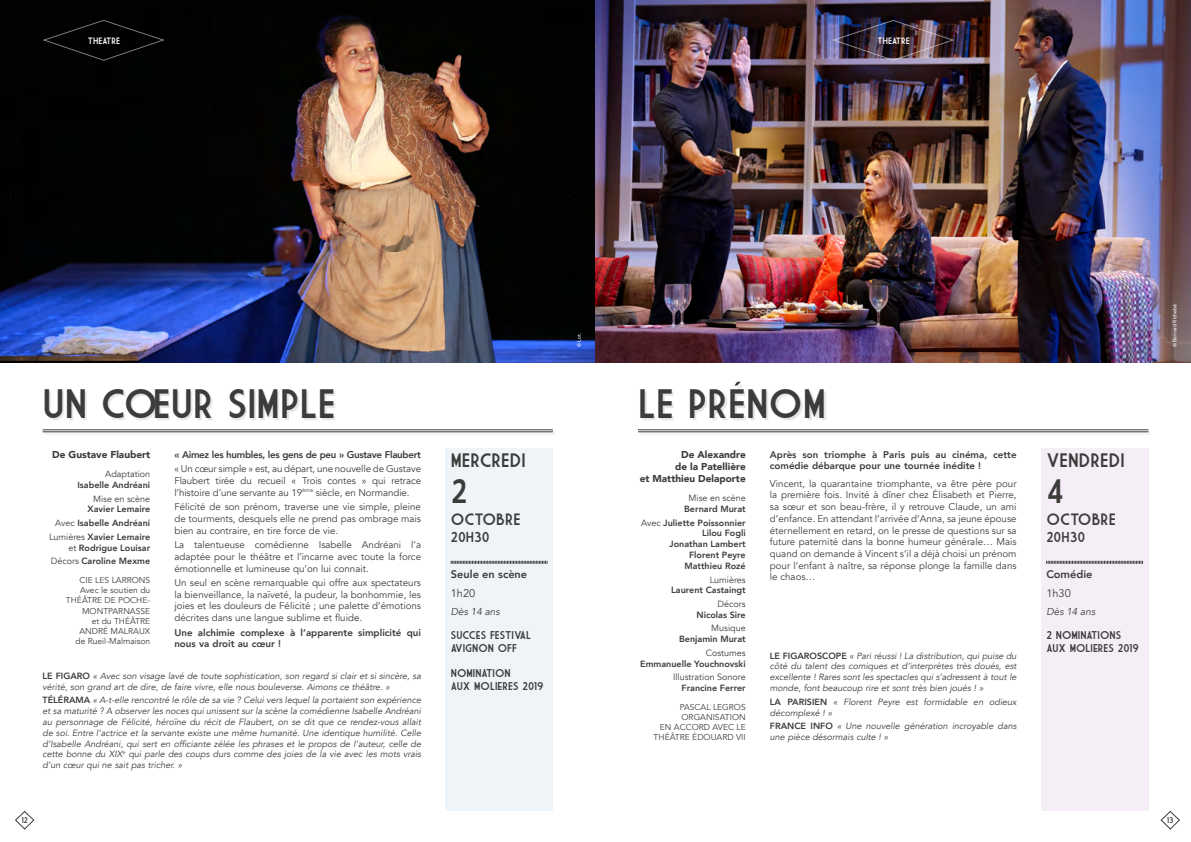
<style>
.page{position:relative;width:1191px;height:842px;background:#fff}
.page>*{position:absolute;margin:0;border:0;box-sizing:border-box;transform-origin:0 0}
._01_TITRE{font:40px "Market Deco";color:#3c3c3b}
._02_DATE{font:33px "Market Deco";color:#3c3c3b}
._01_JOUR{font:19px "Market Deco";color:#3c3c3b}
._03_MOIS{font:16px "Market Deco";color:#3c3c3b}
._04_HEURE{font:14px "Market Deco";color:#3c3c3b}
._08_SUCCES{font:11px/13.2px "Market Deco";color:#3c3c3b}
._05_STYLE_PUBLIC{font:800 11px "Avenir";color:#3c3c3b}
._06_DUREE{font:11px "Avenir";color:#3c3c3b}
._03_AUTEUR{font:900 10px/12px "Avenir";color:#3c3c3b;text-align:right}
._07_PUBLIC{font:italic 10px "Avenir";color:#3c3c3b}
._02B_BODY{font:9.8px/11.7px "Avenir";color:#3c3c3b;text-align:justify}
._02A_BODY_CHAPEAU{font:800 9.8px/11.7px "Avenir";color:#3c3c3b}
._02A_BODY_CHAPEAU-2{font:800 9.8px "Avenir";letter-spacing:-.03em;color:#3c3c3b}
._05B_CRITIQUE{font:italic 9px/10.8px "Avenir";color:#3c3c3b}
._04_DISTRIBUTION{font:800 9px/10.8px "Avenir";color:#3c3c3b;text-align:right}
._04_DISTRIBUTION-2{font:9px/10.8px "Avenir";color:#3c3c3b;text-align:right}
._04B_STYLE{font:9px "Market Deco";color:#fff}
.Production{font:8.5px/10.2px "Avenir";color:#3c3c3b;text-align:right}
.t1{font:8px "Market Deco";color:#3c3c3b}
.t2{font:500 5px "Avenir";color:#fff}
.s1{font-weight:400}
.s2{font-weight:800;font-style:normal}
.s3{font-weight:800}
</style>
<div class="page">
<div style="left:445px;top:448px;width:108px;height:363px;background:#eef4f8"></div>
<svg style="left:451px;top:561px;width:97px;height:3px"></svg>
<img style="left:0;top:0;width:1191px;height:363px">
<svg style="left:43px;top:19px;width:123px;height:42px;background:#070707"></svg>
<div style="left:44px;top:391px;width:511px;height:43px;background:#000;opacity:.1"></div>
<hr style="left:43px;top:429px;width:510px;height:1px;background:#3c3c3b">
<hr style="left:43px;top:431px;width:510px;height:1px;background:#3c3c3b">
<div style="left:1040px;top:448px;width:108px;height:363px;background:#f5eef7"></div>
<svg style="left:1046px;top:561px;width:97px;height:3px"></svg>
<img style="left:832px;top:19px;width:124px;height:42px">
<div style="left:640px;top:391px;width:511px;height:43px;background:#000;opacity:.1"></div>
<hr style="left:638px;top:429px;width:510px;height:1px;background:#3c3c3b">
<hr style="left:638px;top:431px;width:510px;height:1px;background:#3c3c3b">
<div style="left:735px;top:383px;width:8px;height:5px;background:#f1f1f1"></div>
<svg style="left:734px;top:382px;width:7px;height:4px"></svg>
<svg style="left:15px;top:811px;width:20px;height:19px"></svg>
<svg style="left:1160px;top:811px;width:20px;height:19px"></svg>
<p class="_04B_STYLE" style="left:88px;top:36px;width:34px">THEATRE</p>
<p class="_04B_STYLE" style="left:877px;top:36px;width:34px">THEATRE</p>
<p class="_01_TITRE" style="left:43px;top:381px;width:295px">UN COEUR SIMPLE</p>
<p class="_02A_BODY_CHAPEAU-2" style="left:174px;top:447px;width:248px">« Aimez les humbles, les gens de peu » Gustave Flaubert</p>
<p class="_02B_BODY" style="left:174px;top:463px;width:248px">« Un cœur simple » est, au départ, une nouvelle de Gustave Flaubert tirée du recueil « Trois contes » qui retrace l’histoire d’une servante au 19<sup>ème</sup> siècle, en Normandie.</p>
<p class="_02B_BODY" style="left:174px;top:501px;width:248px">Félicité de son prénom, traverse une vie simple, pleine de tourments, desquels elle ne prend pas ombrage mais bien au contraire, en tire force de vie.</p>
<p class="_02B_BODY" style="left:174px;top:539px;width:248px">La talentueuse comédienne Isabelle Andréani l’a adaptée pour le théâtre et l’incarne avec toute la force émotionnelle et lumineuse qu’on lui connait.</p>
<p class="_02B_BODY" style="left:174px;top:577px;width:248px">Un seul en scène remarquable qui offre aux spectateurs la bienveillance, la naïveté, la pudeur, la bonhommie, les joies et les douleurs de Félicité ; une palette d’émotions décrites dans une langue sublime et fluide.</p>
<p class="_02A_BODY_CHAPEAU" style="left:174px;top:626px;width:248px">Une alchimie complexe à l’apparente simplicité qui nous va droit au cœur !</p>
<p class="_03_AUTEUR" style="left:52px;top:448px;width:99px">De Gustave Flaubert</p>
<p class="_04_DISTRIBUTION" style="left:77px;top:469px;width:74px"><span class="s1">Adaptation<br></span>Isabelle Andréani</p>
<p class="_04_DISTRIBUTION" style="left:88px;top:493px;width:64px"><span class="s1">Mise en scène<br></span>Xavier Lemaire</p>
<p class="_04_DISTRIBUTION" style="left:55px;top:518px;width:97px"><span class="s1">Avec</span> Isabelle Andréani</p>
<p class="_04_DISTRIBUTION" style="left:49px;top:531px;width:103px"><span class="s1">Lumières</span> Xavier Lemaire <span class="s1">et</span> Rodrigue Louisar</p>
<p class="_04_DISTRIBUTION" style="left:51px;top:556px;width:101px"><span class="s1">Décors</span> Caroline Mexme</p>
<p class="Production" style="left:66px;top:575px;width:86px">CIE LES LARRONS<br>Avec le soutien du<br>THÉÂTRE DE POCHE-<br>MONTPARNASSE<br>et du THÉÂTRE<br>ANDRÉ MALRAUX<br>de Rueil-Malmaison</p>
<p class="_05B_CRITIQUE" style="left:43px;top:670px;width:380px"><span class="s2">LE FIGARO</span> « Avec son visage lavé de toute sophistication, son regard si clair et si sincère, sa vérité, son grand art de dire, de faire vivre, elle nous bouleverse. Aimons ce théâtre. »</p>
<p class="_05B_CRITIQUE" style="left:43px;top:695px;width:380px;text-align:justify"><span class="s2">TÉLÉRAMA</span> « A-t-elle rencontré le rôle de sa vie ? Celui vers lequel la portaient son expérience et sa maturité ? A observer les noces qui unissent sur la scène la comédienne Isabelle Andréani au personnage de Félicité, héroïne du récit de Flaubert, on se dit que ce rendez-vous allait de soi. Entre l’actrice et la servante existe une même humanité. Une identique humilité. Celle d’Isabelle Andréani, qui sert en officiante zélée les phrases et le propos de l’auteur, celle de cette bonne du XIX<sup>e</sup> qui parle des coups durs comme des joies de la vie avec les mots vrais d’un cœur qui ne sait pas tricher. »</p>
<p class="_01_JOUR" style="left:451px;top:450px;width:76px">MERCREDI</p>
<p class="_02_DATE" style="left:451px;top:473px;width:18px">2</p>
<p class="_03_MOIS" style="left:451px;top:511px;width:71px">OCTOBRE</p>
<p class="_04_HEURE" style="left:451px;top:529px;width:40px">20H30</p>
<p class="_05_STYLE_PUBLIC" style="left:451px;top:566px;width:78px">Seule en scène</p>
<p class="_06_DUREE" style="left:451px;top:586px;width:26px">1h20</p>
<p class="_07_PUBLIC" style="left:451px;top:605px;width:50px">Dès 14 ans</p>
<p class="_08_SUCCES" style="left:451px;top:628px;width:82px">SUCCES FESTIVAL<br>AVIGNON OFF</p>
<p class="_08_SUCCES" style="left:451px;top:666px;width:94px">NOMINATION<br>AUX MOLIERES 2019</p>
<p class="t2" style="left:575px;top:347px;width:16px;rotate:-90deg">© Lot.</p>
<p class="_01_TITRE" style="left:638px;top:381px;width:190px">LE PRENOM</p>
<p class="_03_AUTEUR" style="left:639px;top:448px;width:108px">De Alexandre<br>de la Patellière<br>et Matthieu Delaporte</p>
<p class="_04_DISTRIBUTION" style="left:684px;top:493px;width:63px;text-align:center"><span class="s1">Mise en scène<br></span>Bernard Murat</p>
<p class="_04_DISTRIBUTION" style="left:641px;top:517px;width:106px"><span class="s1">Avec</span> Juliette Poissonnier</p>
<p class="_04_DISTRIBUTION" style="left:702px;top:528px;width:45px">Lilou Fogli</p>
<p class="_04_DISTRIBUTION" style="left:669px;top:539px;width:78px">Jonathan Lambert</p>
<p class="_04_DISTRIBUTION" style="left:689px;top:549px;width:58px">Florent Peyre</p>
<p class="_04_DISTRIBUTION" style="left:684px;top:560px;width:63px">Matthieu Rozé</p>
<p class="_04_DISTRIBUTION" style="left:671px;top:574px;width:76px"><span class="s1">Lumières<br></span>Laurent Castaingt</p>
<p class="_04_DISTRIBUTION" style="left:696px;top:598px;width:51px"><span class="s1">Décors<br></span>Nicolas Sire</p>
<p class="_04_DISTRIBUTION" style="left:679px;top:623px;width:68px"><span class="s1">Musique<br></span>Benjamin Murat</p>
<p class="_04_DISTRIBUTION" style="left:640px;top:647px;width:107px"><span class="s1">Costumes<br></span>Emmanuelle Youchnovski</p>
<p class="_04_DISTRIBUTION-2" style="left:673px;top:672px;width:74px">Illustration Sonore<br><span class="s3">Francine Ferrer</span></p>
<p class="Production" style="left:653px;top:702px;width:94px">PASCAL LEGROS<br>ORGANISATION<br>EN ACCORD AVEC LE<br>THÉÂTRE ÉDOUARD VII</p>
<p class="_02A_BODY_CHAPEAU" style="left:770px;top:448px;width:248px">Après son triomphe à Paris puis au cinéma, cette comédie débarque pour une tournée inédite !</p>
<p class="_02B_BODY" style="left:770px;top:478px;width:248px">Vincent, la quarantaine triomphante, va être père pour la première fois. Invité à dîner chez Élisabeth et Pierre, sa sœur et son beau-frère, il y retrouve Claude, un ami d’enfance. En attendant l’arrivée d’Anna, sa jeune épouse éternellement en retard, on le presse de questions sur sa future paternité dans la bonne humeur générale… Mais quand on demande à Vincent s’il a déjà choisi un prénom pour l’enfant à naître, sa réponse plonge la famille dans le chaos…</p>
<p class="_05B_CRITIQUE" style="left:770px;top:650px;width:248px;text-align:justify"><span class="s2">LE FIGAROSCOPE</span> « Pari réussi ! La distribution, qui puise du côté du talent des comiques et d’interprètes très doués, est excellente ! Rares sont les spectacles qui s’adressent à tout le monde, font beaucoup rire et sont très bien joués ! »</p>
<p class="_05B_CRITIQUE" style="left:770px;top:696px;width:248px"><span class="s2">LA PARISIEN</span> « Florent Peyre est formidable en odieux décomplexé ! »</p>
<p class="_05B_CRITIQUE" style="left:770px;top:721px;width:248px"><span class="s2">FRANCE INFO</span> « Une nouvelle génération incroyable dans une pièce désormais culte ! »</p>
<p class="_01_JOUR" style="left:1046px;top:450px;width:80px">VENDREDI</p>
<p class="_02_DATE" style="left:1046px;top:473px;width:19px">4</p>
<p class="_03_MOIS" style="left:1046px;top:511px;width:71px">OCTOBRE</p>
<p class="_04_HEURE" style="left:1046px;top:529px;width:40px">20H30</p>
<p class="_05_STYLE_PUBLIC" style="left:1046px;top:566px;width:48px">Comédie</p>
<p class="_06_DUREE" style="left:1046px;top:586px;width:26px">1h30</p>
<p class="_07_PUBLIC" style="left:1046px;top:605px;width:50px">Dès 14 ans</p>
<p class="_08_SUCCES" style="left:1046px;top:628px;width:94px">2 NOMINATIONS<br>AUX MOLIERES 2019</p>
<p class="t2" style="left:1170px;top:347px;width:44px;rotate:-90deg">© Bernard Richebé</p>
<p class="t1" style="left:21px;top:816px;width:8px">12</p>
<p class="t1" style="left:1166px;top:816px;width:8px">13</p>
</div>
